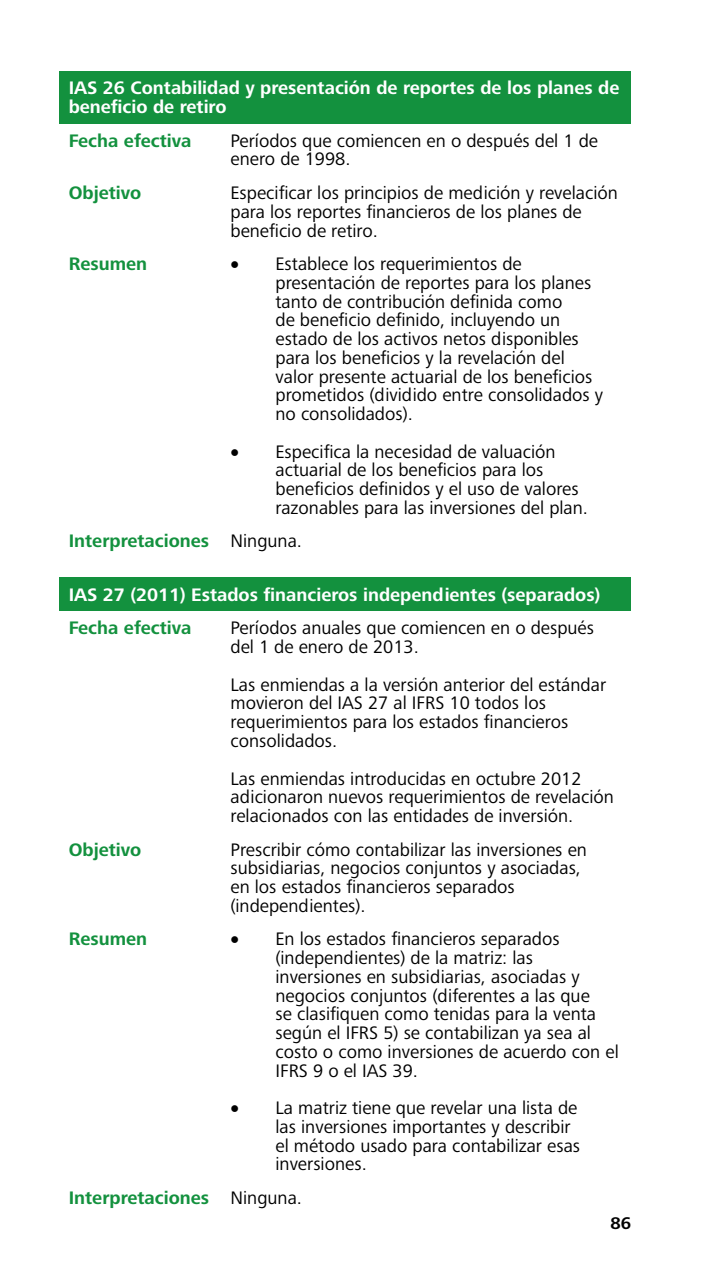
<style>
.page{position:relative;width:702px;height:1276px;background:#fff}
.page>*{position:absolute;margin:0;border:0;box-sizing:border-box;transform-origin:0 0}
.t1{font:18.75px/18.8px "Frutiger Next Pro";color:#000}
.t2{font:700 18.75px/18.8px "Frutiger Next Pro";color:#fff}
.t3{font:700 18.75px "Frutiger Next Pro";color:#13913e}
.t4{font:700 17.5px "Frutiger Next Pro";color:#000}
.s1{font-weight:400;color:#000}
</style>
<div class="page">
<div style="left:59px;top:71px;width:571px;height:52px;background:#13913e"></div>
<div style="left:59px;top:577px;width:571px;height:34px;background:#13913e"></div>
<p class="t2" style="left:69px;top:79px;width:552px">IAS 26 Contabilidad y presentación de reportes de los planes de beneficio de retiro</p>
<p class="t3" style="left:69px;top:130px;width:124px">Fecha efectiva</p>
<p class="t1" style="left:230px;top:131px;width:369px">Períodos que comiencen en o después del 1 de enero de 1998.</p>
<p class="t3" style="left:69px;top:182px;width:74px">Objetivo</p>
<p class="t1" style="left:230px;top:183px;width:389px">Especificar los principios de medición y revelación para los reportes financieros de los planes de beneficio de retiro.</p>
<p class="t3" style="left:69px;top:253px;width:80px">Resumen</p>
<p class="t1" style="left:275px;top:254px;width:329px;text-indent:-45px">• Establece los requerimientos de presentación de reportes para los planes tanto de contribución definida como<br>de beneficio definido, incluyendo un estado de los activos netos disponibles para los beneficios y la revelación del valor presente actuarial de los beneficios prometidos (dividido entre consolidados y no consolidados).</p>
<p class="t1" style="left:275px;top:442px;width:314px;text-indent:-45px">• Especifica la necesidad de valuación actuarial de los beneficios para los beneficios definidos y el uso de valores razonables para las inversiones del plan.</p>
<p class="t3" style="left:69px;top:530px;width:235px">Interpretaciones <span class="s1">Ninguna.</span></p>
<p class="t2" style="left:69px;top:585px;width:533px">IAS 27 (2011) Estados financieros independientes (separados)</p>
<p class="t3" style="left:69px;top:617px;width:124px">Fecha efectiva</p>
<p class="t1" style="left:230px;top:619px;width:365px">Períodos anuales que comiencen en o después del 1 de enero de 2013.</p>
<p class="t1" style="left:230px;top:675px;width:377px">Las enmiendas a la versión anterior del estándar movieron del IAS 27 al IFRS 10 todos los requerimientos para los estados financieros consolidados.</p>
<p class="t1" style="left:230px;top:769px;width:385px">Las enmiendas introducidas en octubre 2012 adicionaron nuevos requerimientos de revelación relacionados con las entidades de inversión.</p>
<p class="t3" style="left:69px;top:838px;width:74px">Objetivo</p>
<p class="t1" style="left:230px;top:840px;width:358px">Prescribir cómo contabilizar las inversiones en subsidiarias, negocios conjuntos y asociadas, en los estados financieros separados (independientes).</p>
<p class="t3" style="left:69px;top:928px;width:80px">Resumen</p>
<p class="t1" style="left:275px;top:929px;width:345px;text-indent:-45px">• En los estados financieros separados (independientes) de la matriz: las inversiones en subsidiarias, asociadas y negocios conjuntos (diferentes a las que<br>se clasifiquen como tenidas para la venta según el IFRS 5) se contabilizan ya sea al costo o como inversiones de acuerdo con el IFRS 9 o el IAS 39.</p>
<p class="t1" style="left:275px;top:1098px;width:306px;text-indent:-45px">• La matriz tiene que revelar una lista de las inversiones importantes y describir el método usado para contabilizar esas inversiones.</p>
<p class="t3" style="left:69px;top:1187px;width:235px">Interpretaciones <span class="s1">Ninguna.</span></p>
<p class="t4" style="left:611px;top:1212px;width:22px">86</p>
</div>
